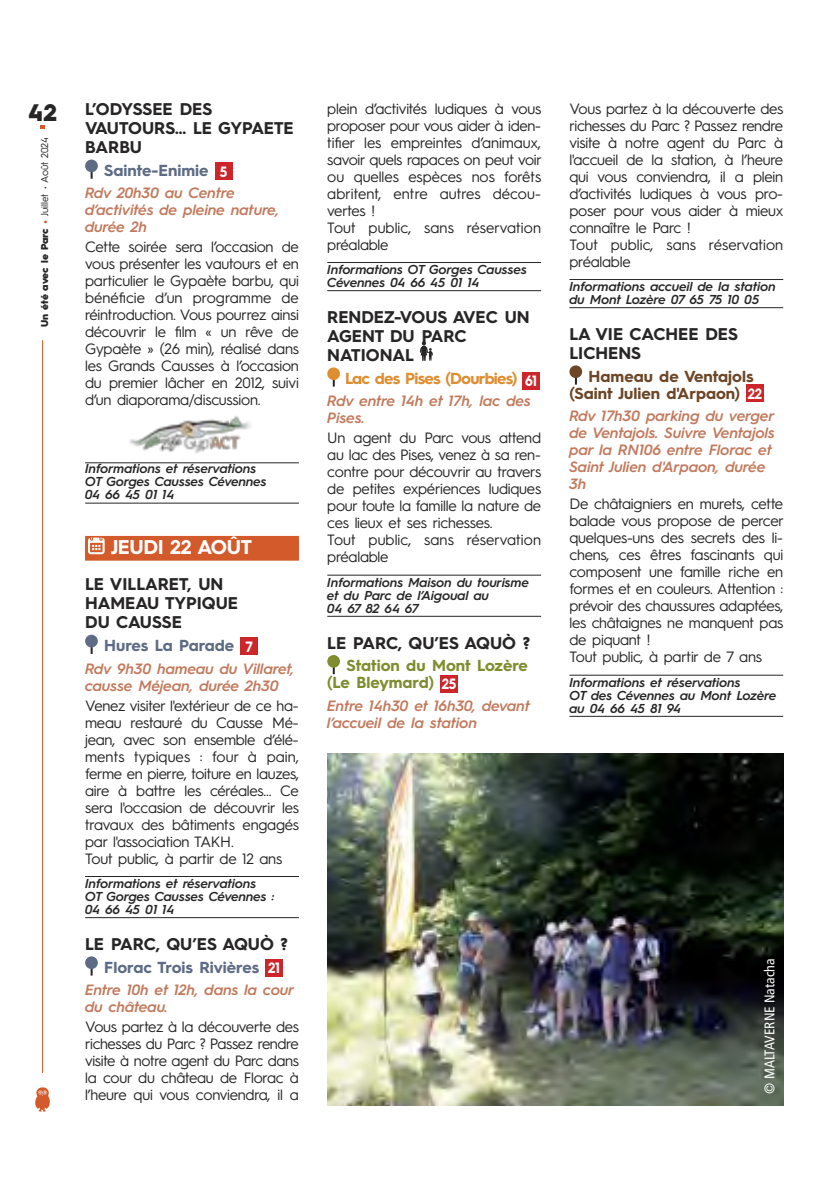
<style>
.page{position:relative;width:840px;height:1191px;background:#fff}
.page>*{position:absolute;margin:0;border:0;box-sizing:border-box;transform-origin:0 0}
.t1{font:900 24px "Hurme Geometric Sans 3";color:#272526}
.t2{font:700 20px "Hurme Geometric Sans 3";letter-spacing:-.02em;color:#fff}
.t3{font:700 17px/19px "Hurme Geometric Sans 3";color:#272526}
.t4{font:700 16px "Hurme Geometric Sans 3";color:#5d6b84}
.t5{font:700 16px/17px "Hurme Geometric Sans 3";color:#6c4627}
.t6{font:700 16px/17px "Hurme Geometric Sans 3";color:#7f8d2e}
.t7{font:700 16px "Hurme Geometric Sans 3";letter-spacing:-.045em;color:#df8d31}
.t8{font:15px/17px "Hurme Geometric Sans 3";letter-spacing:-.015em;color:#272526;text-align:justify}
.t9{font:italic 600 15px/17px "Hurme Geometric Sans 3";color:#c2795c}
.t10{font:15px/17px "Hurme Geometric Sans 3";letter-spacing:.005em;color:#272526}
.t11{font:700 15px "Hurme Geometric Sans 3";letter-spacing:-.03em;color:#fff;scale:.9 1}
.t12{font:condensed 14px "Frutiger LT Std";color:#fff}
.t13{font:italic 600 13px/13px "Hurme Geometric Sans 3";color:#272526}
.t14{font:10px "Hurme Geometric Sans 3";color:#272526}
.s1{font-weight:900}
.s2{font-weight:900;color:#d35a2b}
</style>
<div class="page">
<svg style="left:41px;top:125px;width:4px;height:4px"></svg>
<hr style="left:42px;top:340px;width:1px;height:733px;background:#d35a2b">
<svg style="left:35px;top:1087px;width:15px;height:25px"></svg>
<hr style="left:85px;top:462px;width:214px;height:1px;background:#272526">
<hr style="left:85px;top:502px;width:214px;height:1px;background:#272526">
<div style="left:85px;top:536px;width:214px;height:24px;background:#d35a2b"></div>
<hr style="left:85px;top:876px;width:214px;height:1px;background:#272526">
<hr style="left:85px;top:917px;width:214px;height:1px;background:#272526">
<svg style="left:88px;top:537px;width:17px;height:17px"></svg>
<svg style="left:91px;top:647px;width:2px;height:7px"></svg>
<div style="left:85px;top:635px;width:13px;height:12px;background:#5d6b84;border-radius:50%"></div>
<svg style="left:91px;top:969px;width:2px;height:6px"></svg>
<div style="left:85px;top:956px;width:13px;height:13px;background:#5d6b84;border-radius:50%"></div>
<img style="left:129px;top:416px;width:122px;height:37px">
<div style="left:241px;top:638px;width:17px;height:17px;background:#cc262a"></div>
<div style="left:265px;top:959px;width:17px;height:17px;background:#cc262a"></div>
<div style="left:215px;top:163px;width:17px;height:17px;background:#cc262a"></div>
<svg style="left:91px;top:172px;width:2px;height:7px"></svg>
<div style="left:85px;top:159px;width:13px;height:13px;background:#5d6b84;border-radius:50%"></div>
<hr style="left:327px;top:262px;width:213px;height:1px;background:#272526">
<hr style="left:327px;top:290px;width:213px;height:1px;background:#272526">
<hr style="left:327px;top:574px;width:213px;height:1px;background:#272526">
<hr style="left:327px;top:616px;width:213px;height:1px;background:#272526">
<svg style="left:332px;top:380px;width:2px;height:6px"></svg>
<div style="left:327px;top:367px;width:13px;height:13px;background:#df8d31;border-radius:50%"></div>
<svg style="left:332px;top:667px;width:2px;height:7px"></svg>
<div style="left:327px;top:655px;width:13px;height:12px;background:#7f8d2e;border-radius:50%"></div>
<svg style="left:420px;top:341px;width:12px;height:20px"></svg>
<div style="left:440px;top:675px;width:17px;height:17px;background:#cc262a"></div>
<div style="left:522px;top:372px;width:17px;height:17px;background:#cc262a"></div>
<hr style="left:569px;top:279px;width:213px;height:1px;background:#272526">
<hr style="left:569px;top:307px;width:213px;height:1px;background:#272526">
<hr style="left:569px;top:674px;width:213px;height:1px;background:#272526">
<hr style="left:569px;top:716px;width:213px;height:1px;background:#272526">
<svg style="left:574px;top:378px;width:2px;height:6px"></svg>
<div style="left:569px;top:365px;width:13px;height:13px;background:#6c4627;border-radius:50%"></div>
<div style="left:746px;top:385px;width:17px;height:17px;background:#cc262a"></div>
<img style="left:327px;top:753px;width:455px;height:353px">
<p class="t1" style="left:28px;top:98px;width:30px">42</p>
<p class="t14" style="left:41px;top:327px;width:192px;rotate:-90deg"><span class="s1">Un été avec le Parc</span> <span class="s2">•</span> Juillet • Août 2024</p>
<p class="t3" style="left:85px;top:101px;width:210px">L’ODYSSEE DES<br>VAUTOURS… LE GYPAETE<br>BARBU</p>
<p class="t4" style="left:104px;top:165px;width:106px">Sainte-Enimie</p>
<p class="t9" style="left:85px;top:186px;width:196px">Rdv 20h30 au Centre d’activités de pleine nature, durée 2h</p>
<p class="t8" style="left:85px;top:240px;width:215px">Cette soirée sera l’occasion de vous présenter les vautours et en particulier le Gypaète barbu, qui bénéficie d’un programme de réintroduction. Vous pourrez ainsi découvrir le film « un rêve de Gypaète » (26 min), réalisé dans les Grands Causses à l’occasion du premier lâcher en 2012, suivi d’un diaporama/discussion.</p>
<p class="t11" style="left:220px;top:166px;width:10px">5</p>
<p class="t13" style="left:85px;top:464px;width:183px">Informations et réservations<br>OT Gorges Causses Cévennes<br>04 66 45 01 14</p>
<p class="t2" style="left:111px;top:540px;width:142px">JEUDI 22 AOÛT</p>
<p class="t3" style="left:85px;top:577px;width:154px">LE VILLARET, UN<br>HAMEAU TYPIQUE<br>DU CAUSSE</p>
<p class="t4" style="left:104px;top:640px;width:131px">Hures La Parade</p>
<p class="t9" style="left:85px;top:661px;width:211px">Rdv 9h30 hameau du Villaret, causse Méjean, durée 2h30</p>
<p class="t8" style="left:85px;top:698px;width:215px">Venez visiter l'extérieur de ce ha&shy;meau restauré du Causse Mé&shy;jean, avec son ensemble d’élé&shy;ments typiques : four à pain, ferme en pierre, toiture en lauzes, aire à battre les céréales... Ce sera l'occasion de découvrir les travaux des bâtiments engagés par l'association TAKH.</p>
<p class="t8" style="left:85px;top:851px;width:198px">Tout public, à partir de 12 ans</p>
<p class="t13" style="left:85px;top:878px;width:191px">Informations et réservations<br>OT Gorges Causses Cévennes :<br>04 66 45 01 14</p>
<p class="t3" style="left:85px;top:936px;width:204px">LE PARC, QU’ES AQUÒ ?</p>
<p class="t4" style="left:104px;top:961px;width:156px">Florac Trois Rivières</p>
<p class="t9" style="left:85px;top:983px;width:211px">Entre 10h et 12h, dans la cour du château.</p>
<p class="t8" style="left:85px;top:1020px;width:215px">Vous partez à la découverte des richesses du Parc ? Passez rendre visite à notre agent du Parc dans la cour du château de Florac à l’heure qui vous conviendra, il a</p>
<p class="t11" style="left:245px;top:641px;width:10px">7</p>
<p class="t11" style="left:268px;top:963px;width:14px">21</p>
<p class="t8" style="left:327px;top:101px;width:216px">plein d’activités ludiques à vous proposer pour vous aider à iden&shy;tifier les empreintes d’animaux, savoir quels rapaces on peut voir ou quelles espèces nos forêts abritent, entre autres décou&shy;vertes !</p>
<p class="t10" style="left:327px;top:220px;width:215px">Tout public, sans réservation préalable</p>
<p class="t13" style="left:327px;top:264px;width:201px">Informations OT Gorges Causses<br>Cévennes 04 66 45 01 14</p>
<p class="t3" style="left:327px;top:309px;width:204px">RENDEZ-VOUS AVEC UN<br>AGENT DU PARC<br>NATIONAL</p>
<p class="t7" style="left:345px;top:372px;width:174px">Lac des Pises (Dourbies)</p>
<p class="t9" style="left:327px;top:394px;width:205px">Rdv entre 14h et 17h, lac des<br>Pises.</p>
<p class="t8" style="left:327px;top:431px;width:215px">Un agent du Parc vous attend au lac des Pises, venez à sa ren&shy;contre pour découvrir au travers de petites expériences ludiques pour toute la famille la nature de ces lieux et ses richesses.</p>
<p class="t10" style="left:327px;top:533px;width:215px">Tout public, sans réservation préalable</p>
<p class="t13" style="left:327px;top:577px;width:203px">Informations Maison du tourisme et du Parc de l’Aigoual au<br>04 67 82 64 67</p>
<p class="t3" style="left:327px;top:635px;width:204px">LE PARC, QU’ES AQUÒ ?</p>
<p class="t6" style="left:327px;top:659px;width:202px;text-indent:19px">Station du Mont Lozère (Le Bleymard)</p>
<p class="t9" style="left:327px;top:699px;width:204px">Entre 14h30 et 16h30, devant l’accueil de la station</p>
<p class="t11" style="left:525px;top:375px;width:15px">61</p>
<p class="t11" style="left:441px;top:678px;width:18px">25</p>
<p class="t8" style="left:569px;top:101px;width:215px">Vous partez à la découverte des richesses du Parc ? Passez rendre visite à notre agent du Parc à l'accueil de la station, à l’heure qui vous conviendra, il a plein d’activités ludiques à vous pro&shy;poser pour vous aider à mieux connaître le Parc !</p>
<p class="t10" style="left:569px;top:237px;width:215px">Tout public, sans réservation préalable</p>
<p class="t13" style="left:569px;top:281px;width:208px">Informations accueil de la station du Mont Lozère 07 65 75 10 05</p>
<p class="t3" style="left:569px;top:326px;width:170px">LA VIE CACHEE DES<br>LICHENS</p>
<p class="t5" style="left:569px;top:369px;width:186px;text-indent:19px">Hameau de Ventajols (Saint Julien d'Arpaon)</p>
<p class="t9" style="left:569px;top:409px;width:207px">Rdv 17h30 parking du verger de Ventajols. Suivre Ventajols par la RN106 entre Florac et<br>Saint Julien d'Arpaon, durée<br>3h</p>
<p class="t8" style="left:569px;top:497px;width:216px">De châtaigniers en murets, cette balade vous propose de percer quelques-uns des secrets des li&shy;chens, ces êtres fascinants qui composent une famille riche en formes et en couleurs. Attention : prévoir des chaussures adaptées, les châtaignes ne manquent pas de piquant !</p>
<p class="t8" style="left:569px;top:650px;width:194px">Tout public, à partir de 7 ans</p>
<p class="t13" style="left:569px;top:677px;width:208px">Informations et réservations<br>OT des Cévennes au Mont Lozère au 04 66 45 81 94</p>
<p class="t11" style="left:747px;top:388px;width:17px">22</p>
<p class="t12" style="left:763px;top:1094px;width:137px;rotate:-90deg">© MALTAVERNE Natacha</p>
</div>
